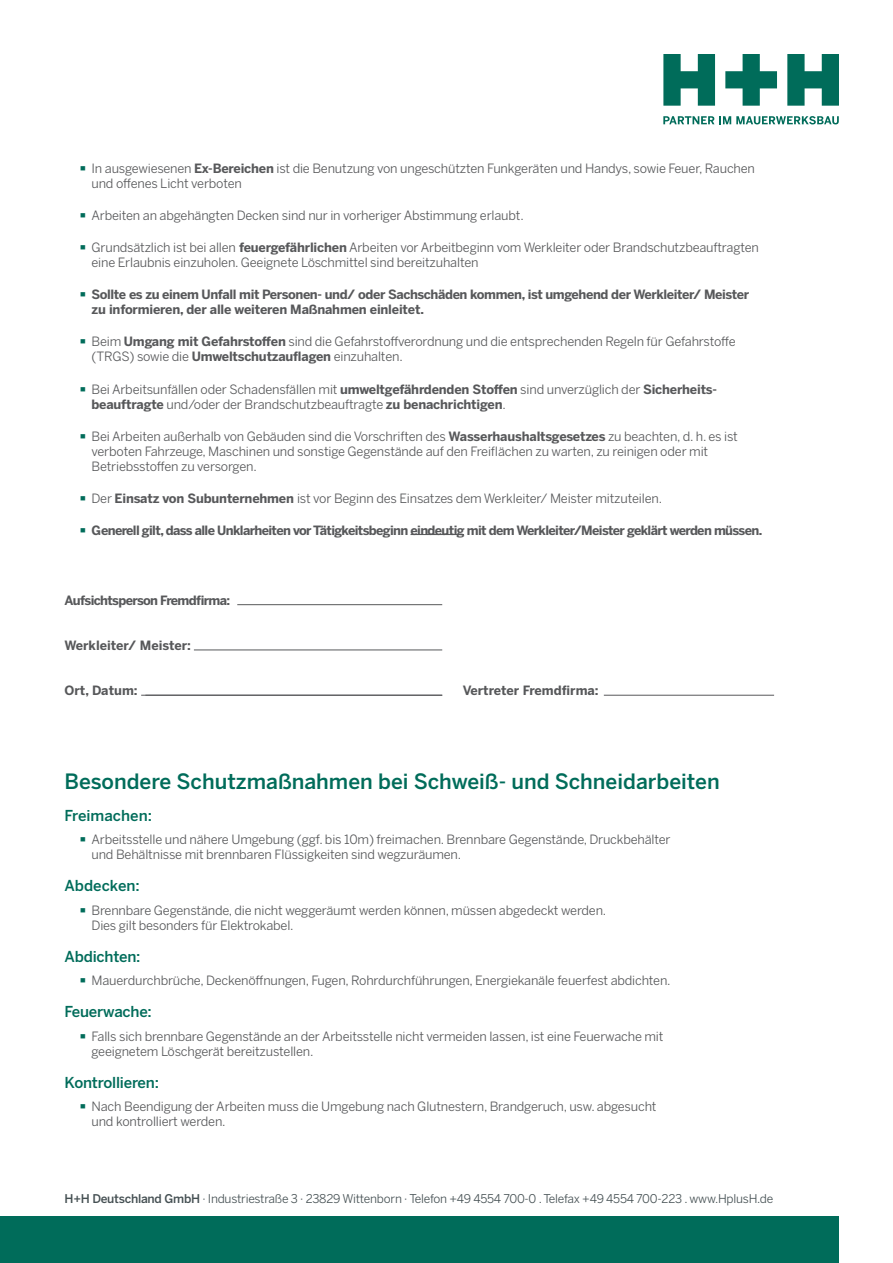
<style>
.page{position:relative;width:893px;height:1263px;background:#fff}
.page>*{position:absolute;margin:0;border:0;box-sizing:border-box;transform-origin:0 0}
.t1{font:500 21px "Benton Sans";color:#006c5a}
.t2{font:500 15px "Benton Sans";letter-spacing:-.015em;color:#006c5a}
.t3{font:12.75px/15px "Benton Sans";letter-spacing:-.015em;color:#57585a}
.t4{font:700 12.75px/15px "Benton Sans";letter-spacing:-.035em;color:#57585a}
.t5{font:700 12.75px "Benton Sans";color:#57585a}
.t6{font:12px "Benton Sans";letter-spacing:-.02em;color:#455053}
.s1{font-family:"Arial";font-weight:900;font-size:21px;color:#006c5a}
.s2{font-weight:700}
.s3{font-weight:500}
</style>
<div class="page">
<hr style="left:410px;top:534px;width:54px;height:1px;background:#57585a">
<hr style="left:237px;top:604px;width:205px;height:1px;background:#57585a">
<hr style="left:194px;top:650px;width:248px;height:1px;background:#57585a">
<hr style="left:141px;top:695px;width:301px;height:1px;background:#57585a">
<hr style="left:604px;top:695px;width:170px;height:1px;background:#57585a">
<div style="left:0;top:1216px;width:839px;height:47px;background:#006c5a"></div>
<svg style="left:663px;top:54px;width:52px;height:52px"></svg>
<svg style="left:787px;top:54px;width:52px;height:52px"></svg>
<svg style="left:725px;top:54px;width:52px;height:52px"></svg>
<svg style="left:663px;top:116px;width:176px;height:8px"></svg>
<p class="t3" style="left:92px;top:161px;width:665px;text-indent:-12px"><span class="s1">∙</span> In ausgewiesenen <span class="s2">Ex-Bereichen</span> ist die Benutzung von ungeschützten Funkgeräten und Handys, sowie Feuer, Rauchen und offenes Licht verboten</p>
<p class="t3" style="left:80px;top:208px;width:446px"><span class="s1">∙</span> Arbeiten an abgehängten Decken sind nur in vorheriger Abstimmung erlaubt.</p>
<p class="t3" style="left:92px;top:240px;width:669px;text-indent:-12px"><span class="s1">∙</span> Grundsätzlich ist bei allen <span class="s2">feuergefährlichen</span> Arbeiten vor Arbeitbeginn vom Werkleiter oder Brandschutzbeauftragten eine Erlaubnis einzuholen. Geeignete Löschmittel sind bereitzuhalten</p>
<p class="t4" style="left:92px;top:287px;width:659px;text-indent:-12px"><span class="s1">∙</span> Sollte es zu einem Unfall mit Personen- und/ oder Sachschäden kommen, ist umgehend der Werkleiter/ Meister zu informieren, der alle weiteren Maßnahmen einleitet.</p>
<p class="t3" style="left:92px;top:334px;width:646px;text-indent:-12px"><span class="s1">∙</span> Beim <span class="s2">Umgang mit Gefahrstoffen</span> sind die Gefahrstoffverordnung und die entsprechenden Regeln für Gefahrstoffe (TRGS) sowie die <span class="s2">Umweltschutzauflagen</span> einzuhalten.</p>
<p class="t3" style="left:92px;top:381px;width:627px;text-indent:-12px"><span class="s1">∙</span> Bei Arbeitsunfällen oder Schadensfällen mit <span class="s2">umweltgefährdenden Stoffen</span> sind unverzüglich der <span class="s2">Sicherheits&shy;beauftragte</span> und/oder der Brandschutzbeauftragte <span class="s2">zu benachrichtigen</span>.</p>
<p class="t3" style="left:92px;top:428px;width:648px;text-indent:-12px"><span class="s1">∙</span> Bei Arbeiten außerhalb von Gebäuden sind die Vorschriften des <span class="s2">Wasserhaushaltsgesetzes</span> zu beachten, d. h. es ist verboten Fahrzeuge, Maschinen und sonstige Gegenstände auf den Freiflächen zu warten, zu reinigen oder mit<br>Betriebsstoffen zu versorgen.</p>
<p class="t3" style="left:80px;top:490px;width:584px"><span class="s1">∙</span> Der <span class="s2">Einsatz von Subunternehmen</span> ist vor Beginn des Einsatzes dem Werkleiter/ Meister mitzuteilen.</p>
<p class="t4" style="left:80px;top:523px;width:684px"><span class="s1">∙</span> Generell gilt, dass alle Unklarheiten vor Tätigkeitsbeginn eindeutig mit dem Werkleiter/Meister geklärt werden müssen.</p>
<p class="t4" style="left:65px;top:593px;width:167px">Aufsichtsperson Fremdfirma:</p>
<p class="t5" style="left:65px;top:637px;width:128px">Werkleiter/ Meister:</p>
<p class="t5" style="left:65px;top:682px;width:75px">Ort, Datum:</p>
<p class="t5" style="left:463px;top:682px;width:137px">Vertreter Fremdfirma:</p>
<h1 class="t1" style="left:65px;top:768px;width:657px">Besondere Schutzmaßnahmen bei Schweiß- und Schneidarbeiten</h1>
<p class="t2" style="left:65px;top:806px;width:89px">Freimachen:</p>
<p class="t3" style="left:92px;top:832px;width:581px;text-indent:-12px"><span class="s1">∙</span> Arbeitsstelle und nähere Umgebung (ggf. bis 10m) freimachen. Brennbare Gegenstände, Druckbehälter und Behältnisse mit brennbaren Flüssigkeiten sind wegzuräumen.</p>
<p class="t2" style="left:65px;top:876px;width:77px">Abdecken:</p>
<p class="t3" style="left:92px;top:902px;width:516px;text-indent:-12px"><span class="s1">∙</span> Brennbare Gegenstände, die nicht weggeräumt werden können, müssen abgedeckt werden.<br>Dies gilt besonders für Elektrokabel.</p>
<p class="t2" style="left:65px;top:947px;width:77px">Abdichten:</p>
<p class="t3" style="left:80px;top:973px;width:593px"><span class="s1">∙</span> Mauerdurchbrüche, Deckenöffnungen, Fugen, Rohrdurchführungen, Energiekanäle feuerfest abdichten.</p>
<p class="t2" style="left:65px;top:1002px;width:89px">Feuerwache:</p>
<p class="t3" style="left:92px;top:1028px;width:573px;text-indent:-12px"><span class="s1">∙</span> Falls sich brennbare Gegenstände an der Arbeitsstelle nicht vermeiden lassen, ist eine Feuerwache mit geeignetem Löschgerät bereitzustellen.</p>
<p class="t2" style="left:65px;top:1073px;width:96px">Kontrollieren:</p>
<p class="t3" style="left:92px;top:1099px;width:566px;text-indent:-12px"><span class="s1">∙</span> Nach Beendigung der Arbeiten muss die Umgebung nach Glutnestern, Brandgeruch, usw. abgesucht und kontrolliert werden.</p>
<p class="t6" style="left:65px;top:1192px;width:710px"><span class="s3">H+H Deutschland GmbH</span> · Industriestraße 3 · 23829 Wittenborn · Telefon +49 4554 700-0 . Telefax +49 4554 700-223 . www.HplusH.de</p>
</div>
